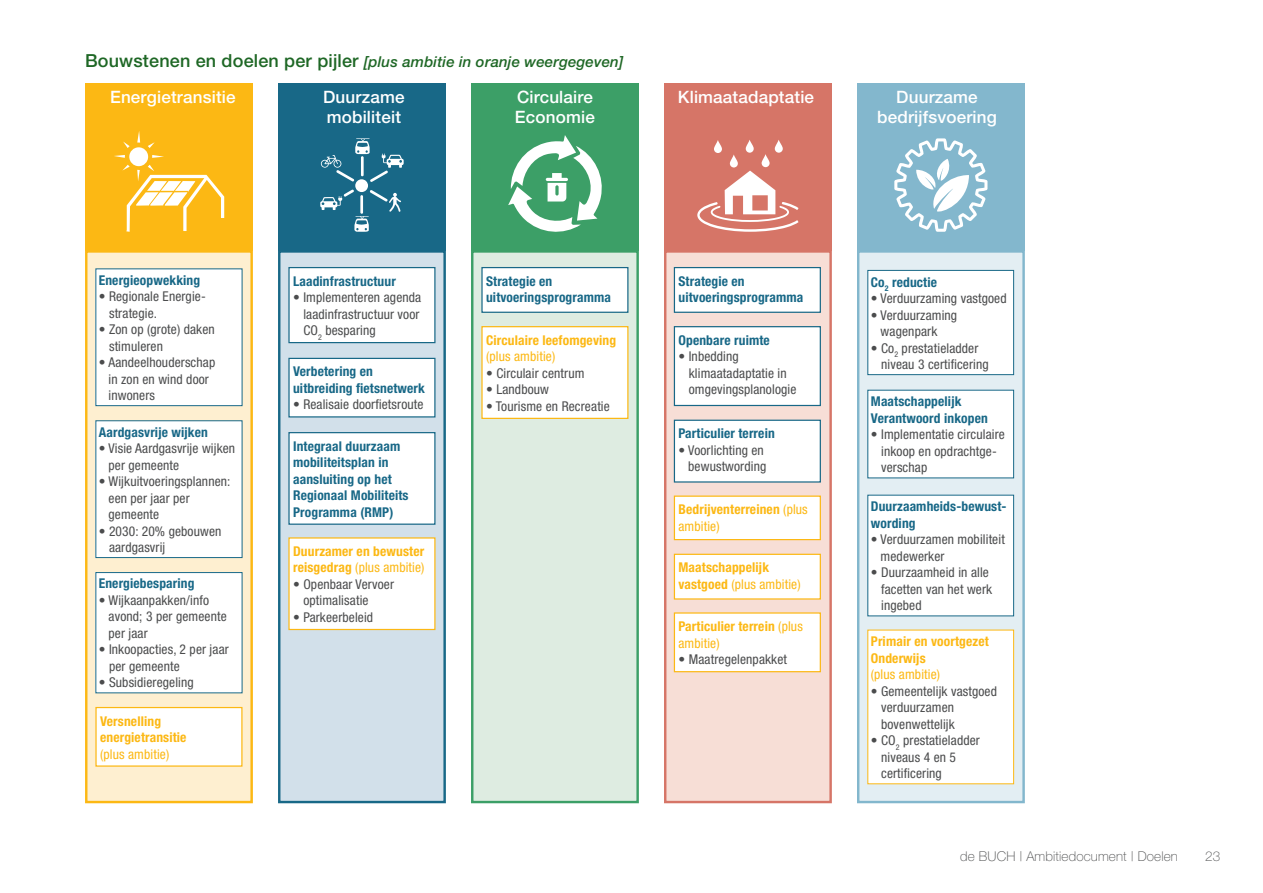
<style>
.page{position:relative;width:1263px;height:893px;background:#fff}
.page>*{position:absolute;margin:0;border:0;box-sizing:border-box;transform-origin:0 0}
.t1{font:500 17.1px/19.5px "Helvetica Neue";letter-spacing:.01em;color:#fff}
.t2{font:italic 500 15px "Helvetica Neue";letter-spacing:.01em;color:#1e6725}
.t3{font:condensed 13.5px/16.5px "Helvetica Neue";letter-spacing:.01em;color:#4b4c4d}
.t4{font:700 condensed 13.5px/16.5px "Helvetica Neue";letter-spacing:.01em;color:#186887}
.t5{font:700 condensed 13.5px/16.5px "Helvetica Neue";letter-spacing:.01em;color:#fcb814}
.t6{font:condensed 13.5px "Helvetica Neue";letter-spacing:.01em;color:#fcb814}
.t7{font:100 13.5px "Helvetica Neue";letter-spacing:.01em;color:#4b4c4d}
.s1{font-style:normal;font-size:18px}
.s2{font-weight:400}
</style>
<div class="page">
<div style="left:857px;top:83px;width:168px;height:168px;background:#83b7cd"></div>
<div style="left:857px;top:250px;width:168px;height:553px;background:#e3eef3;border:2px solid #83b7cd"></div>
<svg style="left:894px;top:138px;width:93px;height:94px"></svg>
<div style="left:664px;top:83px;width:168px;height:168px;background:#d67567"></div>
<div style="left:664px;top:250px;width:168px;height:553px;background:#f7ded6;border:2px solid #d67567"></div>
<svg style="left:697px;top:140px;width:101px;height:92px"></svg>
<div style="left:471px;top:83px;width:168px;height:168px;background:#3c9f67"></div>
<div style="left:471px;top:250px;width:168px;height:553px;background:#deece1;border:2px solid #3c9f67"></div>
<svg style="left:508px;top:135px;width:94px;height:97px"></svg>
<div style="left:85px;top:83px;width:168px;height:168px;background:#fcb814"></div>
<div style="left:85px;top:250px;width:168px;height:553px;background:#feefd0;border:2px solid #fcb814"></div>
<div style="left:129px;top:147px;width:19px;height:19px;background:#fff;border-radius:50%"></div>
<svg style="left:148px;top:142px;width:7px;height:6px"></svg>
<svg style="left:137px;top:131px;width:3px;height:12px"></svg>
<svg style="left:123px;top:142px;width:7px;height:6px"></svg>
<svg style="left:152px;top:155px;width:12px;height:3px"></svg>
<svg style="left:114px;top:155px;width:11px;height:3px"></svg>
<svg style="left:122px;top:165px;width:102px;height:67px"></svg>
<div style="left:278px;top:83px;width:168px;height:168px;background:#186887"></div>
<div style="left:278px;top:250px;width:168px;height:553px;background:#d2e0ea;border:2px solid #186887"></div>
<div style="left:355px;top:179px;width:13px;height:13px;background:#fff;border-radius:50%"></div>
<svg style="left:321px;top:138px;width:83px;height:45px"></svg>
<svg style="left:320px;top:190px;width:81px;height:42px"></svg>
<div style="left:289px;top:268px;width:146px;height:75px;background:#fff"></div>
<div style="left:288px;top:267px;width:147px;height:76px;border:1px solid #186887"></div>
<div style="left:674px;top:268px;width:146px;height:44px;background:#fff"></div>
<div style="left:674px;top:267px;width:147px;height:46px;border:1px solid #186887"></div>
<div style="left:482px;top:268px;width:146px;height:44px;background:#fff"></div>
<div style="left:481px;top:267px;width:147px;height:46px;border:1px solid #186887"></div>
<div style="left:289px;top:358px;width:146px;height:59px;background:#fff"></div>
<div style="left:288px;top:358px;width:147px;height:59px;border:1px solid #186887"></div>
<div style="left:674px;top:327px;width:146px;height:78px;background:#fff"></div>
<div style="left:674px;top:326px;width:147px;height:80px;border:1px solid #186887"></div>
<div style="left:868px;top:390px;width:146px;height:88px;background:#fff"></div>
<div style="left:289px;top:538px;width:146px;height:91px;background:#fff"></div>
<div style="left:288px;top:537px;width:147px;height:93px;border:1px solid #fcb814"></div>
<div style="left:289px;top:433px;width:146px;height:91px;background:#fff"></div>
<div style="left:288px;top:432px;width:147px;height:93px;border:1px solid #186887"></div>
<div style="left:674px;top:420px;width:146px;height:62px;background:#fff"></div>
<div style="left:674px;top:420px;width:147px;height:63px;border:1px solid #186887"></div>
<div style="left:674px;top:496px;width:146px;height:44px;background:#fff"></div>
<div style="left:674px;top:496px;width:147px;height:44px;border:1px solid #fcb814"></div>
<div style="left:674px;top:554px;width:146px;height:45px;background:#fff"></div>
<div style="left:674px;top:554px;width:147px;height:46px;border:1px solid #fcb814"></div>
<div style="left:674px;top:613px;width:146px;height:59px;background:#fff"></div>
<div style="left:674px;top:612px;width:147px;height:60px;border:1px solid #fcb814"></div>
<div style="left:482px;top:327px;width:146px;height:91px;background:#fff"></div>
<div style="left:481px;top:326px;width:147px;height:93px;border:1px solid #fcb814"></div>
<div style="left:96px;top:707px;width:146px;height:59px;background:#fff"></div>
<div style="left:95px;top:707px;width:147px;height:60px;border:1px solid #fcb814"></div>
<div style="left:868px;top:495px;width:146px;height:121px;background:#fff"></div>
<div style="left:868px;top:630px;width:146px;height:154px;background:#fff"></div>
<div style="left:868px;top:270px;width:146px;height:105px;background:#fff"></div>
<div style="left:867px;top:270px;width:147px;height:105px;border:1px solid #186887"></div>
<div style="left:96px;top:269px;width:146px;height:137px;background:#fff"></div>
<div style="left:96px;top:421px;width:146px;height:137px;background:#fff"></div>
<div style="left:96px;top:573px;width:146px;height:120px;background:#fff"></div>
<p class="t2" style="left:85px;top:53px;width:540px"><span class="s1">Bouwstenen en doelen per pijler</span> [plus ambitie in oranje weergegeven]</p>
<p class="t1" style="left:110px;top:87px;width:127px">Energietransitie</p>
<p class="t1" style="left:323px;top:87px;width:83px">Duurzame mobiliteit</p>
<p class="t1" style="left:515px;top:87px;width:81px">Circulaire<br>Economie</p>
<p class="t1" style="left:678px;top:87px;width:138px">Klimaatadaptatie</p>
<p class="t1" style="left:877px;top:87px;width:121px;text-align:center">Duurzame bedrijfsvoering</p>
<p class="t4" style="left:99px;top:271px;width:103px">Energieopwekking</p>
<p class="t3" style="left:109px;top:288px;width:98px;text-indent:-10px">• Regionale Energie&shy;strategie.</p>
<p class="t3" style="left:109px;top:321px;width:107px;text-indent:-10px">• Zon op (grote) daken stimuleren</p>
<p class="t3" style="left:109px;top:354px;width:108px;text-indent:-10px">• Aandeelhouderschap in zon en wind door inwoners</p>
<p class="t4" style="left:99px;top:423px;width:111px">Aardgasvrije wijken</p>
<p class="t3" style="left:109px;top:440px;width:128px;text-indent:-10px">• Visie Aardgasvrije wijken per gemeente</p>
<p class="t3" style="left:109px;top:473px;width:123px;text-indent:-10px">• Wijkuitvoeringsplannen: een per jaar per gemeente</p>
<p class="t3" style="left:109px;top:522px;width:114px;text-indent:-10px">• 2030: 20% gebouwen aardgasvrij</p>
<p class="t4" style="left:99px;top:575px;width:97px">Energiebesparing</p>
<p class="t3" style="left:109px;top:592px;width:120px;text-indent:-10px">• Wijkaanpakken/info avond; 3 per gemeente per jaar</p>
<p class="t3" style="left:109px;top:641px;width:121px;text-indent:-10px">• Inkoopacties, 2 per jaar per gemeente</p>
<p class="t3" style="left:99px;top:674px;width:97px">• Subsidieregeling</p>
<p class="t5" style="left:100px;top:712px;width:88px">Versnelling energietransitie</p>
<p class="t6" style="left:100px;top:746px;width:71px">(plus ambitie)</p>
<p class="t4" style="left:293px;top:272px;width:104px">Laadinfrastructuur</p>
<p class="t3" style="left:303px;top:289px;width:119px;text-indent:-10px">• Implementeren agenda laadinfrastructuur voor<br>CO<sub>2</sub> besparing</p>
<p class="t4" style="left:293px;top:363px;width:133px">Verbetering en uitbreiding fietsnetwerk</p>
<p class="t3" style="left:293px;top:396px;width:132px">• Realisaie doorfietsroute</p>
<p class="t4" style="left:293px;top:437px;width:117px">Integraal duurzaam mobiliteitsplan in aansluiting op het<br>Regionaal Mobiliteits<br>Programma (RMP)</p>
<p class="t5" style="left:293px;top:543px;width:133px">Duurzamer en bewuster reisgedrag <span class="s2">(plus ambitie)</span></p>
<p class="t3" style="left:303px;top:576px;width:92px;text-indent:-10px">• Openbaar Vervoer optimalisatie</p>
<p class="t3" style="left:293px;top:609px;width:82px">• Parkeerbeleid</p>
<p class="t4" style="left:486px;top:272px;width:126px">Strategie en uitvoeringsprogramma</p>
<p class="t5" style="left:486px;top:332px;width:132px">Circulaire leefomgeving</p>
<p class="t6" style="left:486px;top:349px;width:71px">(plus ambitie)</p>
<p class="t3" style="left:486px;top:365px;width:100px">• Circulair centrum</p>
<p class="t3" style="left:486px;top:381px;width:64px">• Landbouw</p>
<p class="t3" style="left:486px;top:398px;width:125px">• Tourisme en Recreatie</p>
<p class="t4" style="left:678px;top:272px;width:126px">Strategie en uitvoeringsprogramma</p>
<p class="t4" style="left:678px;top:331px;width:93px">Openbare ruimte</p>
<p class="t3" style="left:689px;top:348px;width:109px;text-indent:-10px">• Inbedding klimaatadaptatie in omgevingsplanologie</p>
<p class="t4" style="left:678px;top:425px;width:98px">Particulier terrein</p>
<p class="t3" style="left:678px;top:442px;width:89px;text-align:right">• Voorlichting en bewustwording</p>
<p class="t5" style="left:678px;top:501px;width:131px">Bedrijventerreinen <span class="s2">(plus ambitie)</span></p>
<p class="t5" style="left:678px;top:559px;width:124px">Maatschappelijk vastgoed <span class="s2">(plus ambitie)</span></p>
<p class="t5" style="left:678px;top:618px;width:126px">Particulier terrein <span class="s2">(plus ambitie)</span></p>
<p class="t3" style="left:678px;top:651px;width:110px">• Maatregelenpakket</p>
<p class="t4" style="left:871px;top:273px;width:68px">Co<sub>2</sub> reductie</p>
<p class="t3" style="left:871px;top:290px;width:137px">• Verduurzaming vastgoed</p>
<p class="t3" style="left:881px;top:306px;width:78px;text-indent:-10px">• Verduurzaming wagenpark</p>
<p class="t3" style="left:881px;top:339px;width:109px;text-indent:-10px">• Co<sub>2</sub> prestatieladder niveau 3 certificering</p>
<p class="t4" style="left:871px;top:393px;width:119px">Maatschappelijk<br>Verantwoord inkopen</p>
<p class="t3" style="left:881px;top:426px;width:125px;text-indent:-10px">• Implementatie circulaire inkoop en opdrachtge&shy;verschap</p>
<p class="t4" style="left:871px;top:498px;width:137px">Duurzaamheids-bewust&shy;wording</p>
<p class="t3" style="left:881px;top:531px;width:126px;text-indent:-10px">• Verduurzamen mobiliteit medewerker</p>
<p class="t3" style="left:881px;top:564px;width:113px;text-indent:-10px">• Duurzaamheid in alle facetten van het werk ingebed</p>
<p class="t5" style="left:871px;top:633px;width:119px">Primair en voortgezet<br>Onderwijs</p>
<p class="t6" style="left:871px;top:667px;width:71px">(plus ambitie)</p>
<p class="t3" style="left:881px;top:682px;width:117px;text-indent:-10px">• Gemeentelijk vastgoed verduurzamen bovenwettelijk</p>
<p class="t3" style="left:881px;top:732px;width:100px;text-indent:-10px">• CO<sub>2</sub> prestatieladder niveaus 4 en 5 certificering</p>
<p class="t7" style="left:960px;top:849px;width:219px">de BUCH | Ambitiedocument | Doelen</p>
<p class="t7" style="left:1205px;top:849px;width:17px">23</p>
</div>
